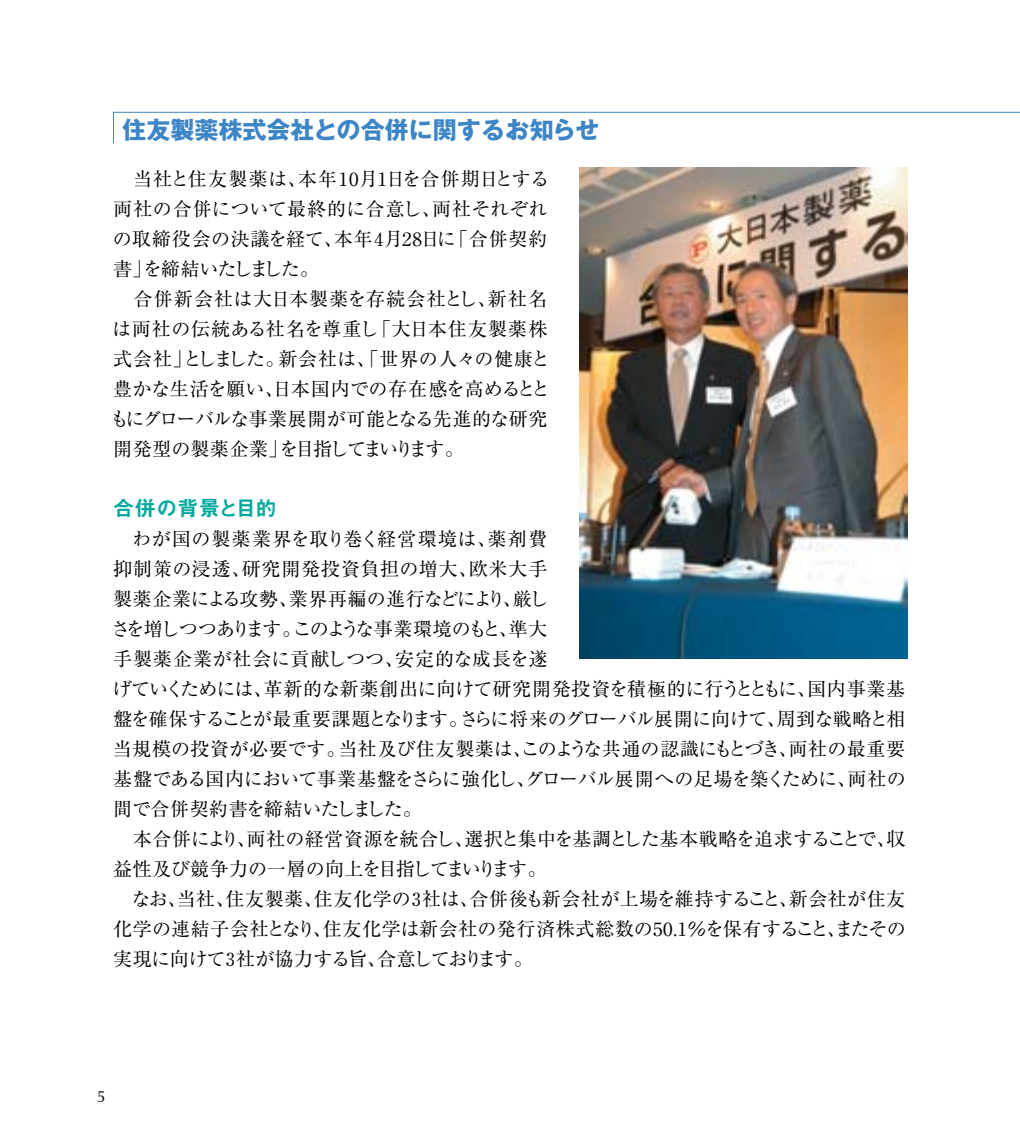
<style>
.page{position:relative;width:1020px;height:1132px;background:#fff}
.page>*{position:absolute;margin:0;border:0;box-sizing:border-box;transform-origin:0 0}
.t1{font:700 24px "Gothic MB101";color:#3c85c6}
.t2{font:21px "Midashi Go MB31";letter-spacing:.01em;color:#00a99c}
.t3{font:19px/30px "Ryumin";letter-spacing:.005em;color:#000}
.t4{font:16px "Optima";color:#000}
</style>
<div class="page">
<svg style="left:113px;top:111px;width:907px;height:33px"></svg>
<img style="left:579px;top:168px;width:328px;height:491px">
<p class="t1" style="left:123px;top:121px;width:478px">住友製薬株式会社との合併に関するお知らせ</p>
<p class="t3" style="left:110px;top:167px;width:442px">　当社と住友製薬は、本年10月1日を合併期日とする両社の合併について最終的に合意し、両社それぞれの取締役会の決議を経て、本年４月28日に「合併契約書」を締結いたしました。<br>　合併新会社は大日本製薬を存続会社とし、新社名は両社の伝統ある社名を尊重し「大日本住友製薬株式会社」としました。新会社は、「世界の人々の健康と豊かな生活を願い、日本国内での存在感を高めるとともにグローバルな事業展開が可能となる先進的な研究開発型の製薬企業」を目指してまいります。</p>
<p class="t2" style="left:113px;top:500px;width:165px">合併の背景と目的</p>
<p class="t3" style="left:111px;top:526px;width:796px">　わが国の製薬業界を取り巻く経営環境は、薬剤費<br>抑制策の浸透、研究開発投資負担の増大、欧米大手<br>製薬企業による攻勢、業界再編の進行などにより、厳し<br>さを増しつつあります。このような事業環境のもと、準大<br>手製薬企業が社会に貢献しつつ、安定的な成長を遂<br>げていくためには、革新的な新薬創出に向けて研究開発投資を積極的に行うとともに、国内事業基盤を確保することが最重要課題となります。さらに将来のグローバル展開に向けて、周到な戦略と相当規模の投資が必要です。当社及び住友製薬は、このような共通の認識にもとづき、両社の最重要基盤である国内において事業基盤をさらに強化し、グローバル展開への足場を築くために、両社の間で合併契約書を締結いたしました。<br>　本合併により、両社の経営資源を統合し、選択と集中を基調とした基本戦略を追求することで、収益性及び競争力の一層の向上を目指してまいります。<br>　なお、当社、住友製薬、住友化学の３社は、合併後も新会社が上場を維持すること、新会社が住友化学の連結子会社となり、住友化学は新会社の発行済株式総数の50.1％を保有すること、またその実現に向けて３社が協力する旨、合意しております。</p>
<p class="t4" style="left:97px;top:1090px;width:10px">5</p>
</div>
